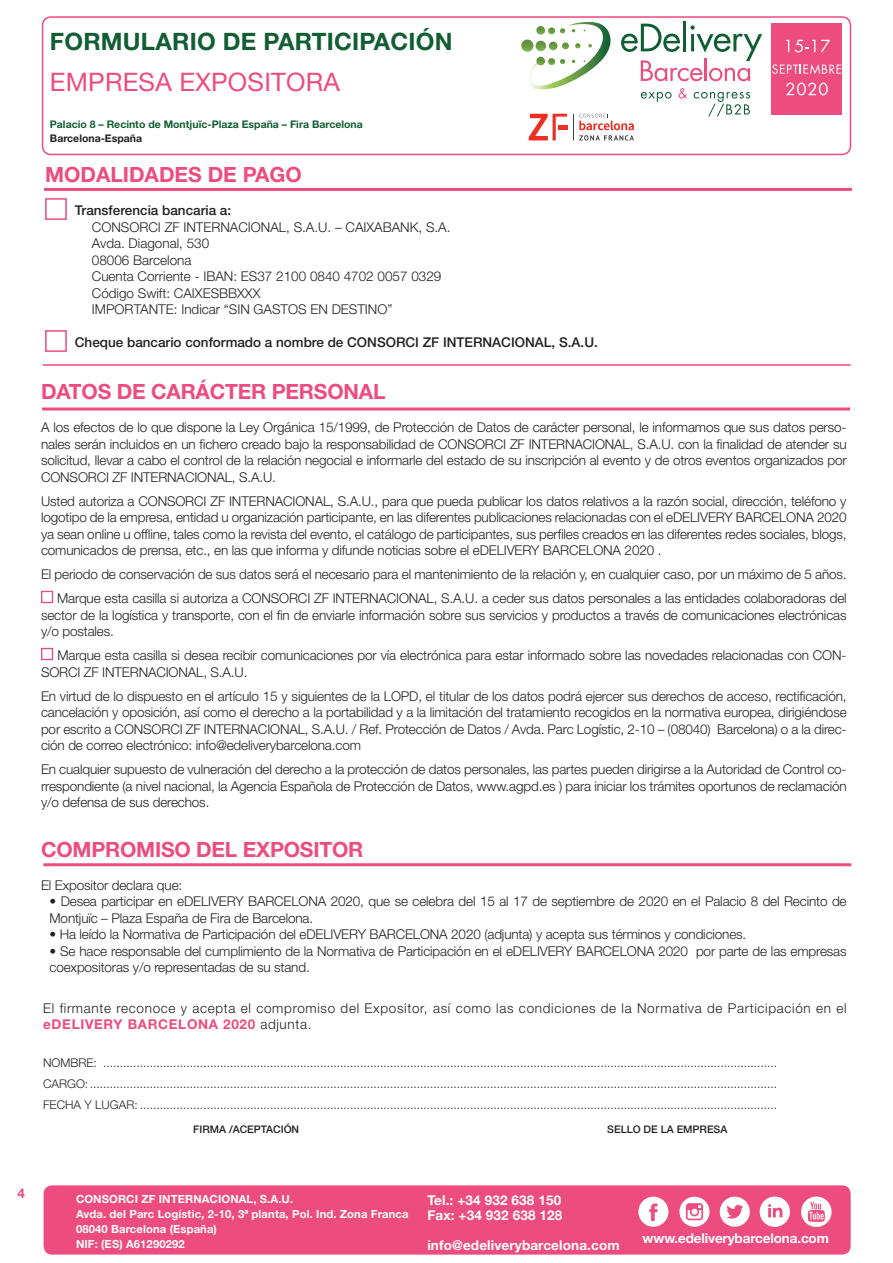
<style>
.page{position:relative;width:893px;height:1263px;background:#fff}
.page>*{position:absolute;margin:0;border:0;box-sizing:border-box;transform-origin:0 0}
.t1{font:25.5px "Helvetica Neue";letter-spacing:.01em;color:#ed4c7e}
.t2{font:700 24px "Helvetica Neue";letter-spacing:.01em;color:#115d34}
.t3{font:700 21px "Helvetica Neue";letter-spacing:-.01em;color:#ed4c7e}
.t4{font:300 13.5px/16.5px "Helvetica Neue";letter-spacing:-.01em;color:#231f20;text-align:justify}
.t5{font:300 13.5px/16.5px "Helvetica Neue";letter-spacing:.05em;color:#231f20}
.t6{font:500 13.5px "Helvetica Neue";color:#231f20}
.t7{font:700 13.5px/15px "Helvetica Neue";letter-spacing:.01em;color:#fff}
.t8{font:700 13.5px "Helvetica Neue";letter-spacing:-.01em;color:#fff}
.t9{font:700 13.5px "Helvetica Neue";color:#ed4c7e}
.t10{font:300 12px "Helvetica Neue";color:#231f20}
.t11{font:700 11.25px/15px "Helvetica Neue";letter-spacing:.01em;color:#fff}
.t12{font:700 10.5px "Helvetica Neue";color:#115d34}
.t13{font:500 10.5px "Helvetica Neue";color:#231f20}
.t14{font:700 10.5px "Helvetica Neue";color:#231f20}
.s1{font-weight:700;color:#ed4c7e}
</style>
<div class="page">
<div style="left:44px;top:1185px;width:807px;height:69px;background:#ed4c7e;border-radius:9px"></div>
<svg style="left:638px;top:1197px;width:30px;height:30px"></svg>
<svg style="left:679px;top:1197px;width:30px;height:30px"></svg>
<svg style="left:720px;top:1197px;width:30px;height:30px"></svg>
<svg style="left:760px;top:1196px;width:30px;height:31px"></svg>
<svg style="left:801px;top:1196px;width:31px;height:31px"></svg>
<div style="left:42px;top:16px;width:809px;height:139px;border:2px solid #ed4c7e;border-radius:9px"></div>
<hr style="left:683px;top:21px;width:3px;height:30px;background:#115d34">
<svg style="left:521px;top:22px;width:241px;height:119px"></svg>
<div style="left:772px;top:23px;width:70px;height:92px;background:#ed4c7e"></div>
<svg style="left:786px;top:40px;width:29px;height:12px"></svg>
<svg style="left:821px;top:40px;width:9px;height:12px"></svg>
<svg style="left:772px;top:64px;width:69px;height:10px"></svg>
<svg style="left:786px;top:83px;width:42px;height:12px"></svg>
<div style="left:41px;top:591px;width:12px;height:12px;border:1px solid #ed4c7e"></div>
<div style="left:41px;top:648px;width:12px;height:12px;border:1px solid #ed4c7e"></div>
<hr style="left:42px;top:407px;width:808px;height:3px;background:#ed4c7e">
<hr style="left:43px;top:863px;width:808px;height:3px;background:#ed4c7e">
<div style="left:45px;top:198px;width:22px;height:22px;border:2px solid #ed4c7e"></div>
<div style="left:45px;top:330px;width:22px;height:22px;border:2px solid #ed4c7e"></div>
<hr style="left:43px;top:364px;width:808px;height:2px;background:#ed4c7e">
<hr style="left:44px;top:188px;width:808px;height:3px;background:#ed4c7e">
<h2 class="t2" style="left:50px;top:26px;width:404px">FORMULARIO DE PARTICIPACIÓN</h2>
<h1 class="t1" style="left:50px;top:66px;width:292px">EMPRESA EXPOSITORA</h1>
<p class="t12" style="left:50px;top:118px;width:314px">Palacio 8 – Recinto de Montjuïc-Plaza España – Fira Barcelona</p>
<p class="t14" style="left:50px;top:131px;width:94px">Barcelona-España</p>
<p class="t3" style="left:45px;top:162px;width:258px">MODALIDADES DE PAGO</p>
<p class="t6" style="left:75px;top:202px;width:158px">Transferencia bancaria a:</p>
<p class="t4" style="left:92px;top:218px;width:360px">CONSORCI ZF INTERNACIONAL, S.A.U. – CAIXABANK, S.A.</p>
<p class="t4" style="left:92px;top:235px;width:119px">Avda. Diagonal, 530</p>
<p class="t4" style="left:92px;top:251px;width:101px">08006 Barcelona</p>
<p class="t4" style="left:92px;top:268px;width:351px">Cuenta Corriente - IBAN: ES37 2100 0840 4702 0057 0329</p>
<p class="t4" style="left:92px;top:284px;width:170px">Código Swift: CAIXESBBXXX</p>
<p class="t4" style="left:92px;top:301px;width:302px">IMPORTANTE: Indicar “SIN GASTOS EN DESTINO”</p>
<p class="t6" style="left:75px;top:334px;width:524px">Cheque bancario conformado a nombre de CONSORCI ZF INTERNACIONAL, S.A.U.</p>
<p class="t3" style="left:41px;top:379px;width:346px">DATOS DE CARÁCTER PERSONAL</p>
<p class="t4" style="left:41px;top:419px;width:807px">A los efectos de lo que dispone la Ley Orgánica 15/1999, de Protección de Datos de carácter personal, le informamos que sus datos perso&shy;nales serán incluidos en un fichero creado bajo la responsabilidad de CONSORCI ZF INTERNACIONAL, S.A.U. con la finalidad de atender su solicitud, llevar a cabo el control de la relación negocial e informarle del estado de su inscripción al evento y de otros eventos organizados por CONSORCI ZF INTERNACIONAL, S.A.U.</p>
<p class="t4" style="left:41px;top:492px;width:807px">Usted autoriza a CONSORCI ZF INTERNACIONAL, S.A.U., para que pueda publicar los datos relativos a la razón social, dirección, teléfono y logotipo de la empresa, entidad u organización participante, en las diferentes publicaciones relacionadas con el eDELIVERY BARCELONA 2020 ya sean online u offline, tales como la revista del evento, el catálogo de participantes, sus perfiles creados en las diferentes redes sociales, blogs, comunicados de prensa, etc., en las que informa y difunde noticias sobre el eDELIVERY BARCELONA 2020 .</p>
<p class="t4" style="left:41px;top:566px;width:807px">El periodo de conservación de sus datos será el necesario para el mantenimiento de la relación y, en cualquier caso, por un máximo de 5 años.</p>
<p class="t4" style="left:41px;top:590px;width:807px;text-indent:16px">Marque esta casilla si autoriza a CONSORCI ZF INTERNACIONAL, S.A.U. a ceder sus datos personales a las entidades colaboradoras del sector de la logística y transporte, con el fin de enviarle información sobre sus servicios y productos a través de comunicaciones electrónicas y/o postales.</p>
<p class="t4" style="left:41px;top:647px;width:807px;text-indent:16px">Marque esta casilla si desea recibir comunicaciones por vía electrónica para estar informado sobre las novedades relacionadas con CON-<br>SORCI ZF INTERNACIONAL, S.A.U.</p>
<p class="t4" style="left:41px;top:687px;width:807px">En virtud de lo dispuesto en el artículo 15 y siguientes de la LOPD, el titular de los datos podrá ejercer sus derechos de acceso, rectificación, cancelación y oposición, así como el derecho a la portabilidad y a la limitación del tratamiento recogidos en la normativa europea, dirigiéndose por escrito a CONSORCI ZF INTERNACIONAL, S.A.U. / Ref. Protección de Datos / Avda. Parc Logístic, 2-10 – (08040) Barcelona) o a la direc&shy;ción de correo electrónico: info@edeliverybarcelona.com</p>
<p class="t4" style="left:41px;top:761px;width:807px">En cualquier supuesto de vulneración del derecho a la protección de datos personales, las partes pueden dirigirse a la Autoridad de Control co&shy;rrespondiente (a nivel nacional, la Agencia Española de Protección de Datos, www.agpd.es ) para iniciar los trámites oportunos de reclamación y/o defensa de sus derechos.</p>
<p class="t3" style="left:41px;top:836px;width:324px">COMPROMISO DEL EXPOSITOR</p>
<p class="t4" style="left:41px;top:876px;width:143px">El Expositor declara que:</p>
<p class="t4" style="left:50px;top:893px;width:799px">• Desea participar en eDELIVERY BARCELONA 2020, que se celebra del 15 al 17 de septiembre de 2020 en el Palacio 8 del Recinto de<br>Montjuïc – Plaza España de Fira de Barcelona.</p>
<p class="t4" style="left:50px;top:926px;width:698px">• Ha leído la Normativa de Participación del eDELIVERY BARCELONA 2020 (adjunta) y acepta sus términos y condiciones.</p>
<p class="t4" style="left:50px;top:942px;width:799px">• Se hace responsable del cumplimiento de la Normativa de Participación en el eDELIVERY BARCELONA 2020 por parte de las empresas coexpositoras y/o representadas de su stand.</p>
<p class="t5" style="left:43px;top:999px;width:805px">El firmante reconoce y acepta el compromiso del Expositor, así como las condiciones de la Normativa de Participación en el <span class="s1">eDELIVERY BARCELONA 2020</span> adjunta.</p>
<p class="t10" style="left:43px;top:1055px;width:735px">NOMBRE: ..........................................................................................................................................................................................................</p>
<p class="t10" style="left:43px;top:1076px;width:735px">CARGO:..............................................................................................................................................................................................................</p>
<p class="t10" style="left:43px;top:1097px;width:735px">FECHA Y LUGAR: ...............................................................................................................................................................................................</p>
<p class="t13" style="left:193px;top:1123px;width:108px">FIRMA /ACEPTACIÓN</p>
<p class="t13" style="left:607px;top:1123px;width:122px">SELLO DE LA EMPRESA</p>
<p class="t9" style="left:18px;top:1185px;width:9px">4</p>
<p class="t11" style="left:76px;top:1191px;width:334px">CONSORCI ZF INTERNACIONAL, S.A.U.<br>Avda. del Parc Logístic, 2-10, 3ª planta, Pol. Ind. Zona Franca 08040 Barcelona (España)<br>NIF: (ES) A61290292</p>
<p class="t7" style="left:427px;top:1192px;width:136px">Tel.: +34 932 638 150<br>Fax: +34 932 638 128</p>
<p class="t7" style="left:427px;top:1237px;width:194px">info@edeliverybarcelona.com</p>
<p class="t8" style="left:643px;top:1229px;width:188px">www.edeliverybarcelona.com</p>
</div>
